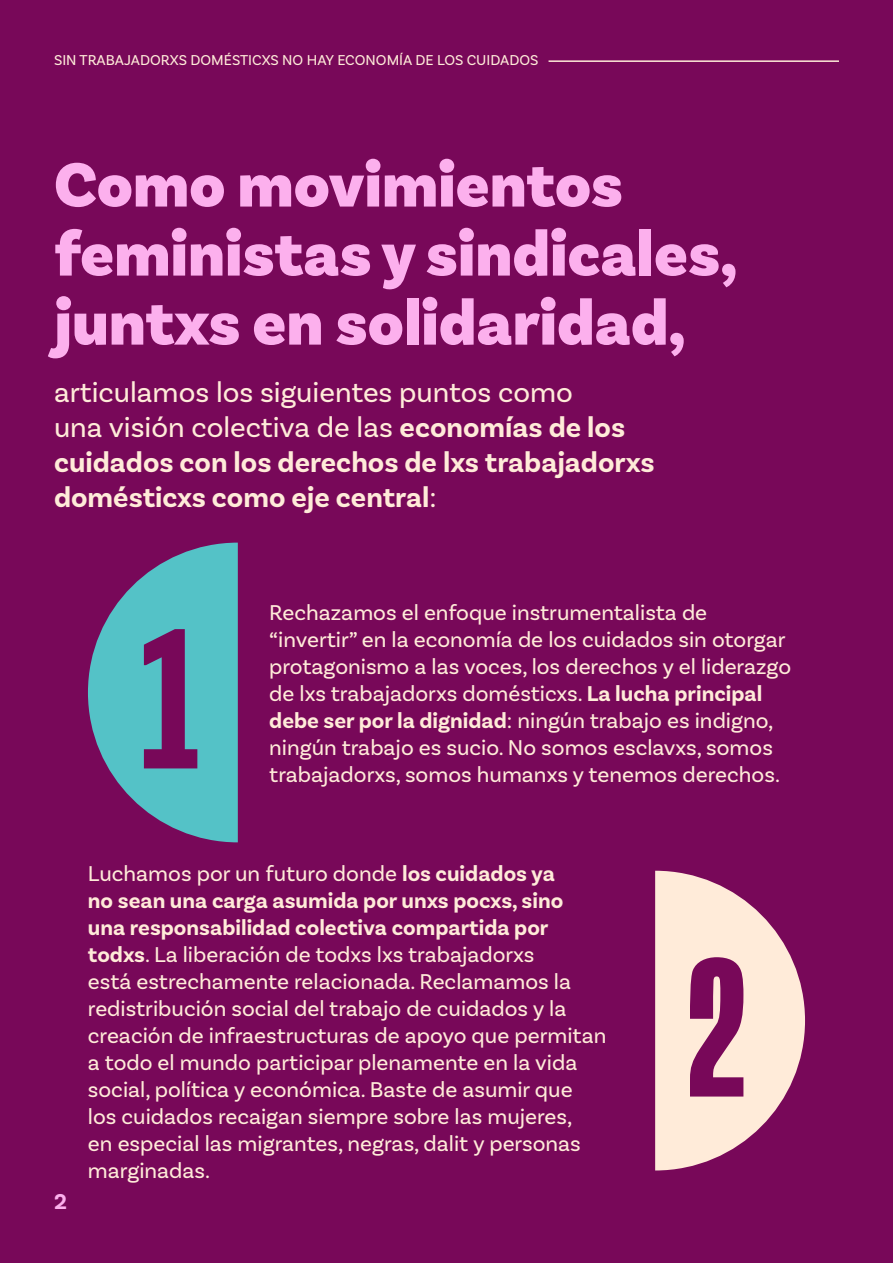
<style>
.page{position:relative;width:893px;height:1263px;background:#780859}
.page>*{position:absolute;margin:0;border:0;box-sizing:border-box;transform-origin:0 0}
.t1{font:700 202.5px "Mongoose";color:#780859}
.t2{font:900 65.55px/69px "Basic Sans";color:#fcb0ed}
.t3{font:700 29.4px/35.2px "Basic Sans";color:#ffebd9}
.t4{font:22.5px/27px "Basic Sans";color:#ffebd9}
.t5{font:700 22.5px "Basic Sans";color:#fcb0ed}
.t6{font:15px "Basic Sans";color:#ffebd9}
.s1{font-weight:400}
.s2{font-weight:700}
</style>
<div class="page">
<svg style="left:88px;top:543px;width:150px;height:299px"></svg>
<svg style="left:655px;top:871px;width:150px;height:299px"></svg>
<hr style="left:549px;top:60px;width:290px;height:2px;background:#ffebd9">
<p class="t6" style="left:54px;top:51px;width:486px">SIN TRABAJADORXS DOMÉSTICXS NO HAY ECONOMÍA DE LOS CUIDADOS</p>
<h2 class="t2" style="left:54px;top:152px;width:685px">Como movimientos feministas y sindicales, juntxs en solidaridad,</h2>
<h3 class="t3" style="left:54px;top:374px;width:602px"><span class="s1">articulamos los siguientes puntos como<br>una visión colectiva de las</span> economías de los cuidados con los derechos de lxs trabajadorxs domésticxs como eje central<span class="s1">:</span></h3>
<h1 class="t1" style="left:140px;top:585px;width:62px">1</h1>
<p class="t4" style="left:269px;top:599px;width:523px">Rechazamos el enfoque instrumentalista de “invertir” en la economía de los cuidados sin otorgar protagonismo a las voces, los derechos y el liderazgo de lxs trabajadorxs domésticxs. <span class="s2">La lucha principal debe ser por la dignidad</span>: ningún trabajo es indigno, ningún trabajo es sucio. No somos esclavxs, somos trabajadorxs, somos humanxs y tenemos derechos.</p>
<p class="t5" style="left:54px;top:1188px;width:14px">2</p>
<p class="t4" style="left:88px;top:859px;width:520px">Luchamos por un futuro donde <span class="s2">los cuidados ya<br>no sean una carga asumida por unxs pocxs, sino una responsabilidad colectiva compartida por todxs</span>. La liberación de todxs lxs trabajadorxs<br>está estrechamente relacionada. Reclamamos la redistribución social del trabajo de cuidados y la creación de infraestructuras de apoyo que permitan a todo el mundo participar plenamente en la vida social, política y económica. Baste de asumir que los cuidados recaigan siempre sobre las mujeres,<br>en especial las migrantes, negras, dalit y personas marginadas.</p>
<h1 class="t1" style="left:686px;top:913px;width:62px">2</h1>
</div>
